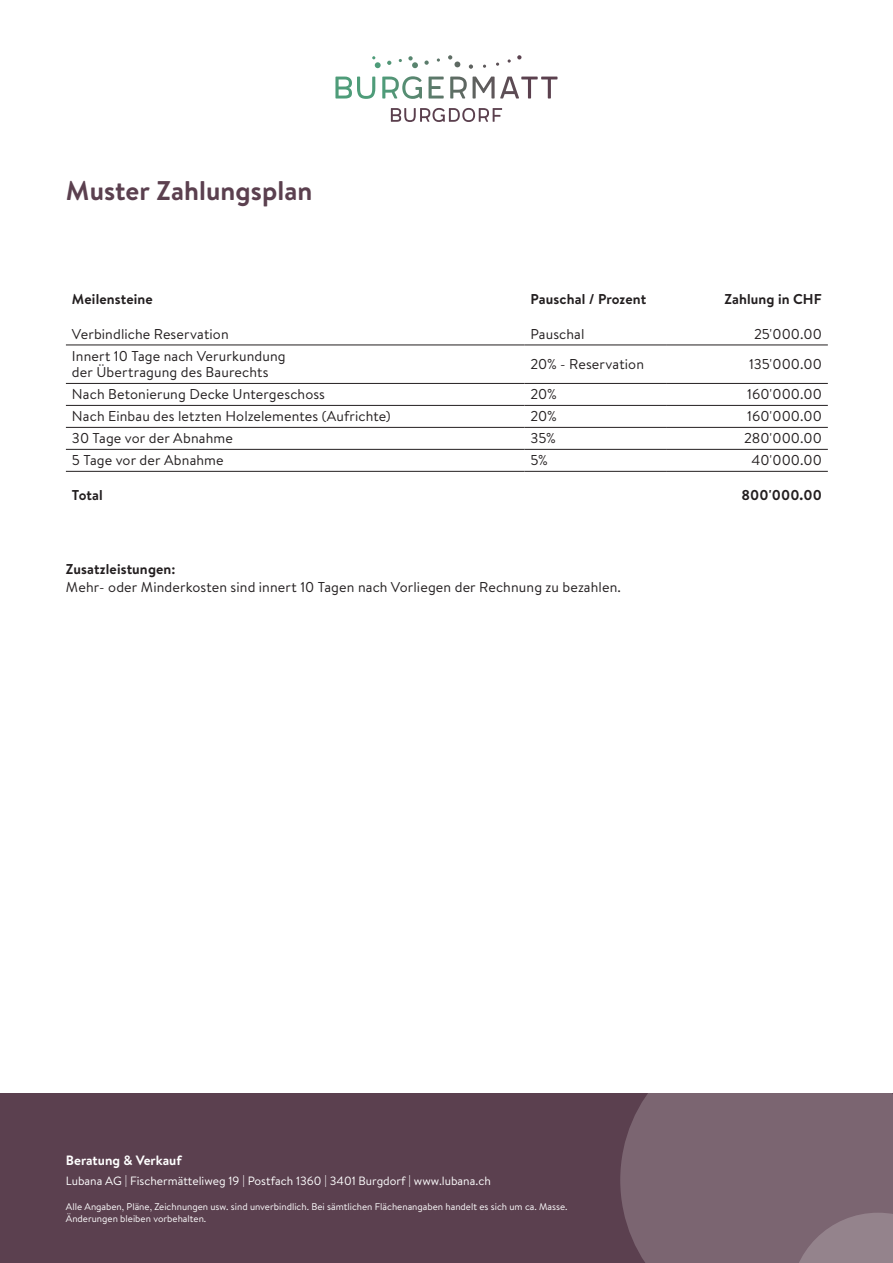
<style>
.page{position:relative;width:893px;height:1263px;background:#fff}
.page>*{position:absolute;margin:0;border:0;box-sizing:border-box;transform-origin:0 0}
.Headline{font:700 27px "Brandon Text";color:#5b404f}
.Paragraph{font:14.25px/16.5px "Brandon Text";letter-spacing:.01em;color:#231f20}
.Titel{font:14.25px "Brandon Text";letter-spacing:.01em;color:#231f20}
.Paragraph-2{font:700 14.25px "Brandon Text";letter-spacing:.01em;color:#231f20}
.Titel-2{font:700 14.25px "Brandon Text";letter-spacing:.01em;color:#231f20}
.SubTitel{font:700 13.5px "Brandon Text";color:#fff}
.Absender{font:12px "Brandon Text";color:#fff}
.Absender-2{font:9.75px/12px "Brandon Text";color:#fff}
</style>
<div class="page">
<hr style="left:66px;top:345px;width:458px;height:1px;background:#231f20">
<hr style="left:524px;top:345px;width:143px;height:1px;background:#231f20">
<hr style="left:667px;top:345px;width:161px;height:1px;background:#231f20">
<hr style="left:66px;top:471px;width:458px;height:1px;background:#231f20">
<hr style="left:524px;top:471px;width:143px;height:1px;background:#231f20">
<hr style="left:667px;top:471px;width:161px;height:1px;background:#231f20">
<hr style="left:66px;top:427px;width:458px;height:1px;background:#231f20">
<hr style="left:524px;top:427px;width:143px;height:1px;background:#231f20">
<hr style="left:667px;top:427px;width:161px;height:1px;background:#231f20">
<hr style="left:66px;top:449px;width:458px;height:1px;background:#231f20">
<hr style="left:524px;top:449px;width:143px;height:1px;background:#231f20">
<hr style="left:667px;top:449px;width:161px;height:1px;background:#231f20">
<hr style="left:66px;top:405px;width:458px;height:1px;background:#231f20">
<hr style="left:524px;top:405px;width:143px;height:1px;background:#231f20">
<hr style="left:667px;top:405px;width:161px;height:1px;background:#231f20">
<hr style="left:66px;top:383px;width:458px;height:1px;background:#231f20">
<hr style="left:524px;top:383px;width:143px;height:1px;background:#231f20">
<hr style="left:667px;top:383px;width:161px;height:1px;background:#231f20">
<svg style="left:391px;top:108px;width:111px;height:14px"></svg>
<svg style="left:372px;top:55px;width:149px;height:44px"></svg>
<div style="left:0;top:1093px;width:893px;height:170px;background:#5b404f"></div>
<div style="left:620px;top:1093px;width:273px;height:170px;background:#7b6571"></div>
<svg style="left:790px;top:1213px;width:103px;height:50px"></svg>
<p class="Headline" style="left:66px;top:172px;width:248px">Muster Zahlungsplan</p>
<p class="Paragraph-2" style="left:72px;top:289px;width:82px">Meilensteine</p>
<p class="Paragraph-2" style="left:530px;top:289px;width:117px">Pauschal / Prozent</p>
<p class="Paragraph-2" style="left:724px;top:289px;width:99px">Zahlung in CHF</p>
<p class="Paragraph" style="left:72px;top:325px;width:158px">Verbindliche Reservation</p>
<p class="Paragraph" style="left:530px;top:325px;width:56px">Pauschal</p>
<p class="Paragraph" style="left:754px;top:325px;width:69px">25'000.00</p>
<p class="Paragraph" style="left:72px;top:347px;width:215px">Innert 10 Tage nach Verurkundung der Übertragung des Baurechts</p>
<p class="Paragraph" style="left:530px;top:355px;width:115px">20% - Reservation</p>
<p class="Paragraph" style="left:749px;top:355px;width:74px">135'000.00</p>
<p class="Paragraph" style="left:72px;top:386px;width:255px">Nach Betonierung Decke Untergeschoss</p>
<p class="Paragraph" style="left:530px;top:386px;width:28px">20%</p>
<p class="Paragraph" style="left:747px;top:386px;width:76px">160'000.00</p>
<p class="Paragraph" style="left:72px;top:408px;width:320px">Nach Einbau des letzten Holzelementes (Aufrichte)</p>
<p class="Paragraph" style="left:530px;top:408px;width:28px">20%</p>
<p class="Paragraph" style="left:747px;top:408px;width:76px">160'000.00</p>
<p class="Paragraph" style="left:72px;top:430px;width:162px">30 Tage vor der Abnahme</p>
<p class="Paragraph" style="left:530px;top:430px;width:27px">35%</p>
<p class="Paragraph" style="left:744px;top:430px;width:79px">280'000.00</p>
<p class="Paragraph" style="left:72px;top:452px;width:153px">5 Tage vor der Abnahme</p>
<p class="Paragraph" style="left:530px;top:452px;width:19px">5%</p>
<p class="Paragraph" style="left:751px;top:452px;width:72px">40'000.00</p>
<p class="Paragraph-2" style="left:72px;top:485px;width:32px">Total</p>
<p class="Paragraph-2" style="left:742px;top:485px;width:82px">800'000.00</p>
<p class="Titel-2" style="left:66px;top:559px;width:111px">Zusatzleistungen:</p>
<p class="Titel" style="left:66px;top:577px;width:557px">Mehr- oder Minderkosten sind innert 10 Tagen nach Vorliegen der Rechnung zu bezahlen.</p>
<p class="SubTitel" style="left:66px;top:1150px;width:117px">Beratung &amp; Verkauf</p>
<p class="Absender" style="left:66px;top:1173px;width:426px">Lubana AG | Fischermätteliweg 19 | Postfach 1360 | 3401 Burgdorf | www.lubana.ch</p>
<p class="Absender-2" style="left:66px;top:1200px;width:503px">Alle Angaben, Pläne, Zeichnungen usw. sind unverbindlich. Bei sämtlichen Flächenangaben handelt es sich um ca. Masse.<br>Änderungen bleiben vorbehalten.</p>
</div>
